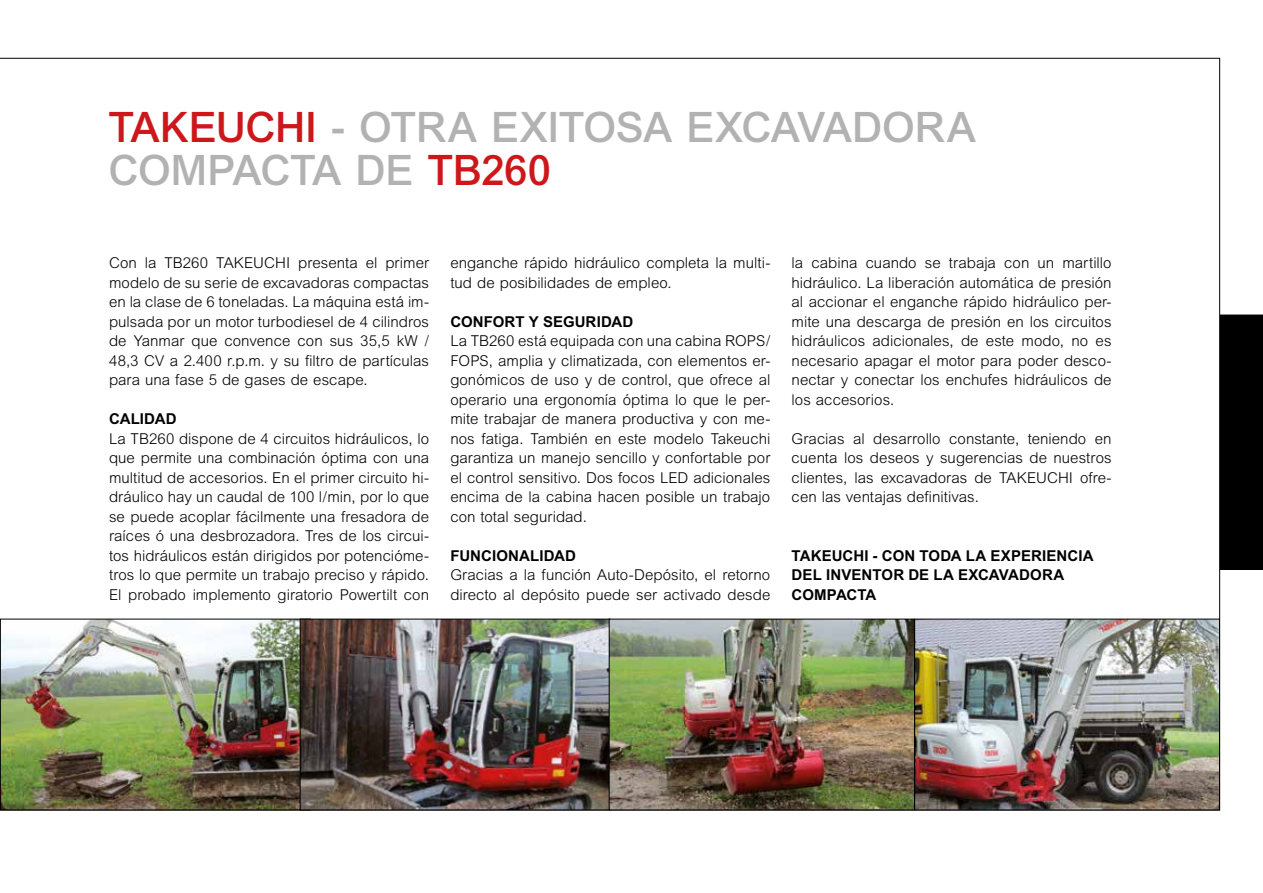
<style>
.page{position:relative;width:1263px;height:893px;background:#fff}
.page>*{position:absolute;margin:0;border:0;box-sizing:border-box;transform-origin:0 0}
.t1{font:500 42px/43.5px "M Arial";letter-spacing:-.01em;color:#b3b2b2}
.t2{font:300 15px/19.5px "M Arial";letter-spacing:.005em;color:#000;text-align:justify}
.t3{font:700 15px/19.5px "M Arial";letter-spacing:.005em;color:#000}
.s1{color:#cd171a}
</style>
<div class="page">
<div style="left:1220px;top:315px;width:43px;height:255px;background:#000"></div>
<img style="left:916px;top:621px;width:302px;height:187px">
<div style="left:914px;top:619px;width:306px;height:191px;border:1px solid #000"></div>
<img style="left:2px;top:621px;width:298px;height:187px">
<div style="left:0;top:619px;width:311px;height:191px;border:1px solid #000"></div>
<img style="left:302px;top:621px;width:306px;height:187px">
<div style="left:300px;top:619px;width:310px;height:191px;border:1px solid #000"></div>
<img style="left:611px;top:621px;width:302px;height:187px">
<div style="left:609px;top:619px;width:306px;height:191px;border:1px solid #000"></div>
<h1 class="t1" style="left:108px;top:105px;width:869px"><span class="s1">TAKEUCHI</span> - OTRA EXITOSA EXCAVADORA<br>COMPACTA DE <span class="s1">TB260</span></h1>
<p class="t2" style="left:109px;top:253px;width:321px">Con la TB260 TAKEUCHI presenta el primer modelo de su serie de excavadoras compactas en la clase de 6 toneladas. La máquina está im&shy;pulsada por un motor turbodiesel de 4 cilindros de Yanmar que convence con sus 35,5 kW / 48,3 CV a 2.400 r.p.m. y su filtro de partículas para una fase 5 de gases de escape.</p>
<p class="t3" style="left:109px;top:409px;width:69px">CALIDAD</p>
<p class="t2" style="left:109px;top:428px;width:322px">La TB260 dispone de 4 circuitos hidráulicos, lo que permite una combinación óptima con una multitud de accesorios. En el primer circuito hi&shy;dráulico hay un caudal de 100 l/min, por lo que se puede acoplar fácilmente una fresadora de raíces ó una desbrozadora. Tres de los circui&shy;tos hidráulicos están dirigidos por potencióme&shy;tros lo que permite un trabajo preciso y rápido.<br>El probado implemento giratorio Powertilt con</p>
<p class="t2" style="left:450px;top:253px;width:321px">enganche rápido hidráulico completa la multi&shy;tud de posibilidades de empleo.</p>
<p class="t3" style="left:450px;top:311px;width:185px">CONFORT Y SEGURIDAD</p>
<p class="t2" style="left:450px;top:331px;width:321px">La TB260 está equipada con una cabina ROPS/ FOPS, amplia y climatizada, con elementos er&shy;gonómicos de uso y de control, que ofrece al operario una ergonomía óptima lo que le per&shy;mite trabajar de manera productiva y con me&shy;nos fatiga. También en este modelo Takeuchi garantiza un manejo sencillo y confortable por el control sensitivo. Dos focos LED adicionales encima de la cabina hacen posible un trabajo con total seguridad.</p>
<p class="t3" style="left:450px;top:545px;width:127px">FUNCIONALIDAD</p>
<p class="t2" style="left:450px;top:565px;width:322px">Gracias a la función Auto-Depósito, el retorno directo al depósito puede ser activado desde</p>
<p class="t2" style="left:792px;top:253px;width:321px">la cabina cuando se trabaja con un martillo hidráulico. La liberación automática de presión al accionar el enganche rápido hidráulico per&shy;mite una descarga de presión en los circuitos hidráulicos adicionales, de este modo, no es necesario apagar el motor para poder desco&shy;nectar y conectar los enchufes hidráulicos de los accesorios.</p>
<p class="t2" style="left:792px;top:428px;width:321px">Gracias al desarrollo constante, teniendo en cuenta los deseos y sugerencias de nuestros clientes, las excavadoras de TAKEUCHI ofre&shy;cen las ventajas definitivas.</p>
<p class="t3" style="left:792px;top:545px;width:303px">TAKEUCHI - CON TODA LA EXPERIENCIA<br>DEL INVENTOR DE LA EXCAVADORA<br>COMPACTA</p>
</div>
